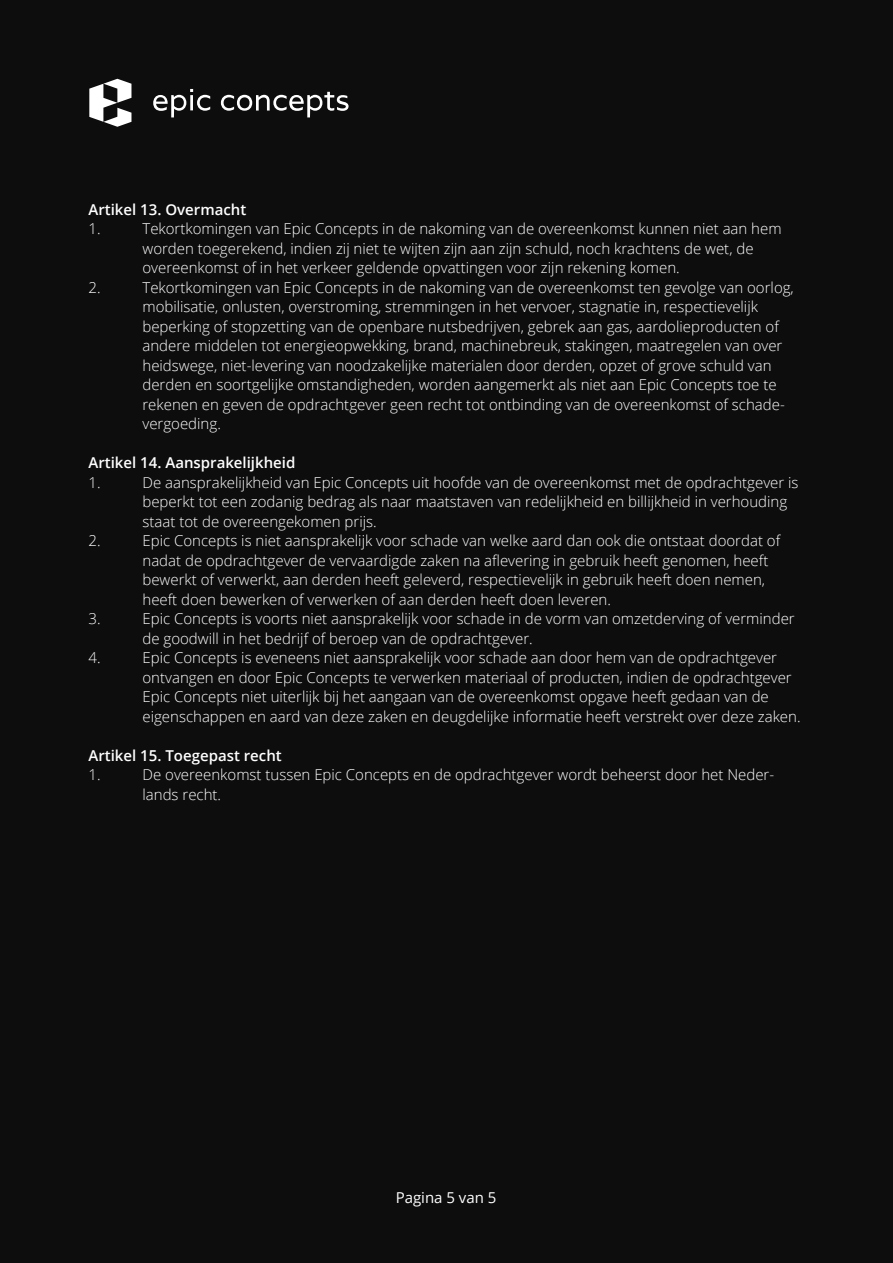
<style>
.page{position:relative;width:893px;height:1263px;background:#0d0d0d}
.page>*{position:absolute;margin:0;border:0;box-sizing:border-box;transform-origin:0 0}
.t1{font:300 15px/19.5px "Open Sans";color:#fff}
.t2{font:600 15px "Open Sans";color:#fff}
.t3{font:15px "Open Sans";color:#fff}
</style>
<div class="page">
<svg style="left:153px;top:89px;width:57px;height:28px"></svg>
<svg style="left:221px;top:92px;width:128px;height:25px"></svg>
<svg style="left:89px;top:79px;width:42px;height:48px"></svg>
<p class="t2" style="left:88px;top:199px;width:159px">Artikel 13. Overmacht</p>
<p class="t1" style="left:88px;top:218px;width:14px">1.</p>
<p class="t1" style="left:142px;top:218px;width:641px">Tekortkomingen van Epic Concepts in de nakoming van de overeenkomst kunnen niet aan hem worden toegerekend, indien zij niet te wijten zijn aan zijn schuld, noch krachtens de wet, de overeenkomst of in het verkeer geldende opvattingen voor zijn rekening komen.</p>
<p class="t1" style="left:88px;top:277px;width:14px">2.</p>
<p class="t1" style="left:142px;top:277px;width:653px">Tekortkomingen van Epic Concepts in de nakoming van de overeenkomst ten gevolge van oorlog, mobilisatie, onlusten, overstroming, stremmingen in het vervoer, stagnatie in, respectievelijk beperking of stopzetting van de openbare nutsbedrijven, gebrek aan gas, aardolieproducten of andere middelen tot energieopwekking, brand, machinebreuk, stakingen, maatregelen van over heidswege, niet-levering van noodzakelijke materialen door derden, opzet of grove schuld van derden en soortgelijke omstandigheden, worden aangemerkt als niet aan Epic Concepts toe te rekenen en geven de opdrachtgever geen recht tot ontbinding van de overeenkomst of schade&shy;vergoeding.</p>
<p class="t2" style="left:88px;top:452px;width:208px">Artikel 14. Aansprakelijkheid</p>
<p class="t1" style="left:88px;top:472px;width:14px">1.</p>
<p class="t1" style="left:142px;top:472px;width:658px">De aansprakelijkheid van Epic Concepts uit hoofde van de overeenkomst met de opdrachtgever is beperkt tot een zodanig bedrag als naar maatstaven van redelijkheid en billijkheid in verhouding staat tot de overeengekomen prijs.</p>
<p class="t1" style="left:88px;top:530px;width:14px">2.</p>
<p class="t1" style="left:142px;top:530px;width:639px">Epic Concepts is niet aansprakelijk voor schade van welke aard dan ook die ontstaat doordat of nadat de opdrachtgever de vervaardigde zaken na aflevering in gebruik heeft genomen, heeft bewerkt of verwerkt, aan derden heeft geleverd, respectievelijk in gebruik heeft doen nemen, heeft doen bewerken of verwerken of aan derden heeft doen leveren.</p>
<p class="t1" style="left:88px;top:608px;width:14px">3.</p>
<p class="t1" style="left:142px;top:608px;width:654px">Epic Concepts is voorts niet aansprakelijk voor schade in de vorm van omzetderving of verminder de goodwill in het bedrijf of beroep van de opdrachtgever.</p>
<p class="t1" style="left:88px;top:647px;width:14px">4.</p>
<p class="t1" style="left:142px;top:647px;width:660px">Epic Concepts is eveneens niet aansprakelijk voor schade aan door hem van de opdrachtgever ontvangen en door Epic Concepts te verwerken materiaal of producten, indien de opdrachtgever Epic Concepts niet uiterlijk bij het aangaan van de overeenkomst opgave heeft gedaan van de eigenschappen en aard van deze zaken en deugdelijke informatie heeft verstrekt over deze zaken.</p>
<p class="t2" style="left:88px;top:745px;width:195px">Artikel 15. Toegepast recht</p>
<p class="t1" style="left:88px;top:764px;width:14px">1.</p>
<p class="t1" style="left:142px;top:764px;width:633px">De overeenkomst tussen Epic Concepts en de opdrachtgever wordt beheerst door het Neder&shy;lands recht.</p>
<p class="t3" style="left:396px;top:1188px;width:102px">Pagina 5 van 5</p>
</div>
